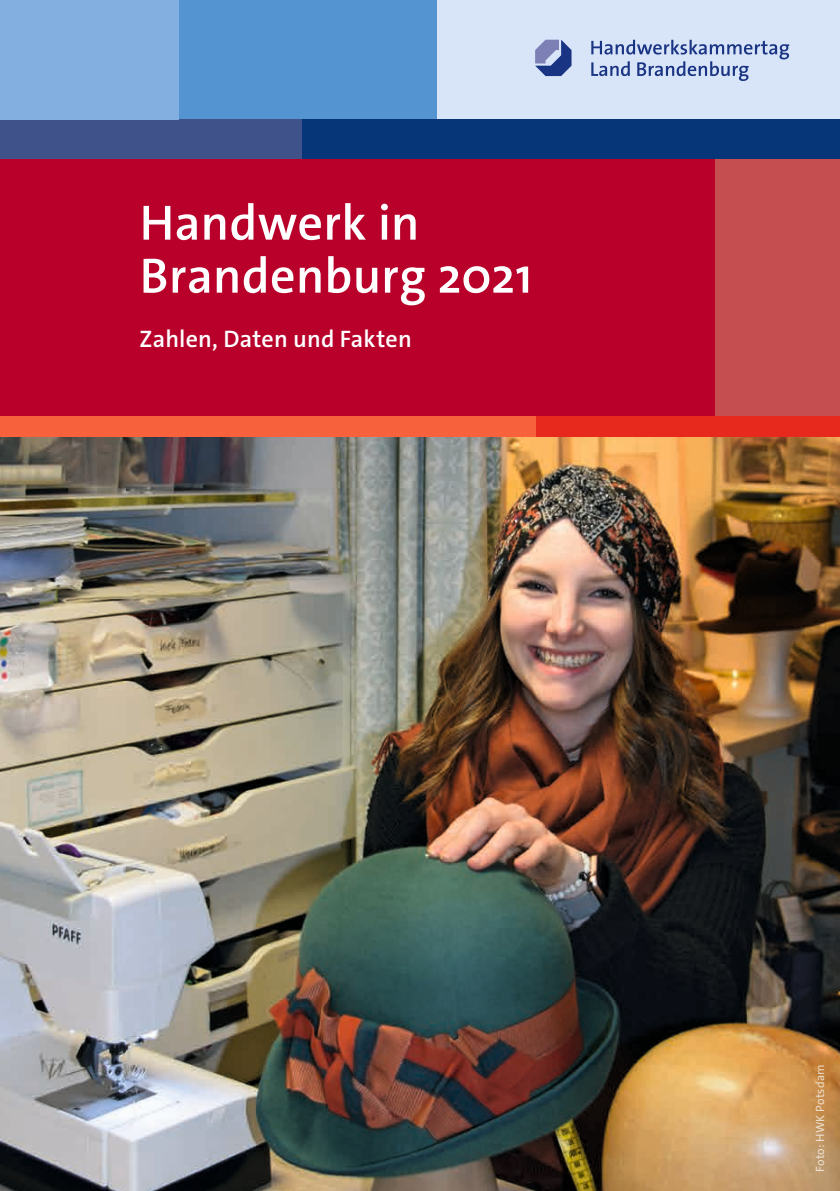
<style>
.page{position:relative;width:840px;height:1191px;background:#fff}
.page>*{position:absolute;margin:0;border:0;box-sizing:border-box;transform-origin:0 0}
.A5_Titel_24pt{font:600 50px/53px "The Sans C4 s";letter-spacing:.005em;color:#fff}
.A5_Untertitel_14pt{font:600 24px "The Sans C4 s";letter-spacing:.005em;color:#fff}
.t1{font:12px "The Sans C4 s";letter-spacing:.025em;color:#fff}
</style>
<div class="page">
<img style="left:0;top:437px;width:839px;height:754px">
<div style="left:0;top:0;width:839px;height:119px;background:#5394d1"></div>
<div style="left:437px;top:0;width:402px;height:119px;background:#d8e4f8"></div>
<div style="left:0;top:119px;width:839px;height:40px;background:#063677"></div>
<div style="left:0;top:119px;width:301px;height:40px;background:#3f538a"></div>
<div style="left:0;top:159px;width:839px;height:258px;background:#b8002a"></div>
<div style="left:714px;top:159px;width:125px;height:258px;background:#c54f50"></div>
<div style="left:0;top:417px;width:839px;height:20px;background:#e6291c"></div>
<div style="left:0;top:0;width:179px;height:119px;background:#83aee0"></div>
<div style="left:0;top:417px;width:535px;height:20px;background:#f7613c"></div>
<svg style="left:535px;top:40px;width:36px;height:36px"></svg>
<svg style="left:591px;top:40px;width:197px;height:41px"></svg>
<p class="A5_Titel_24pt" style="left:139px;top:197px;width:394px">Handwerk in<br>Brandenburg 2021</p>
<p class="A5_Untertitel_14pt" style="left:139px;top:323px;width:273px">Zahlen, Daten und Fakten</p>
<p class="t1" style="left:811px;top:1172px;width:109px;rotate:-90deg">Foto: HWK Potsdam</p>
</div>
